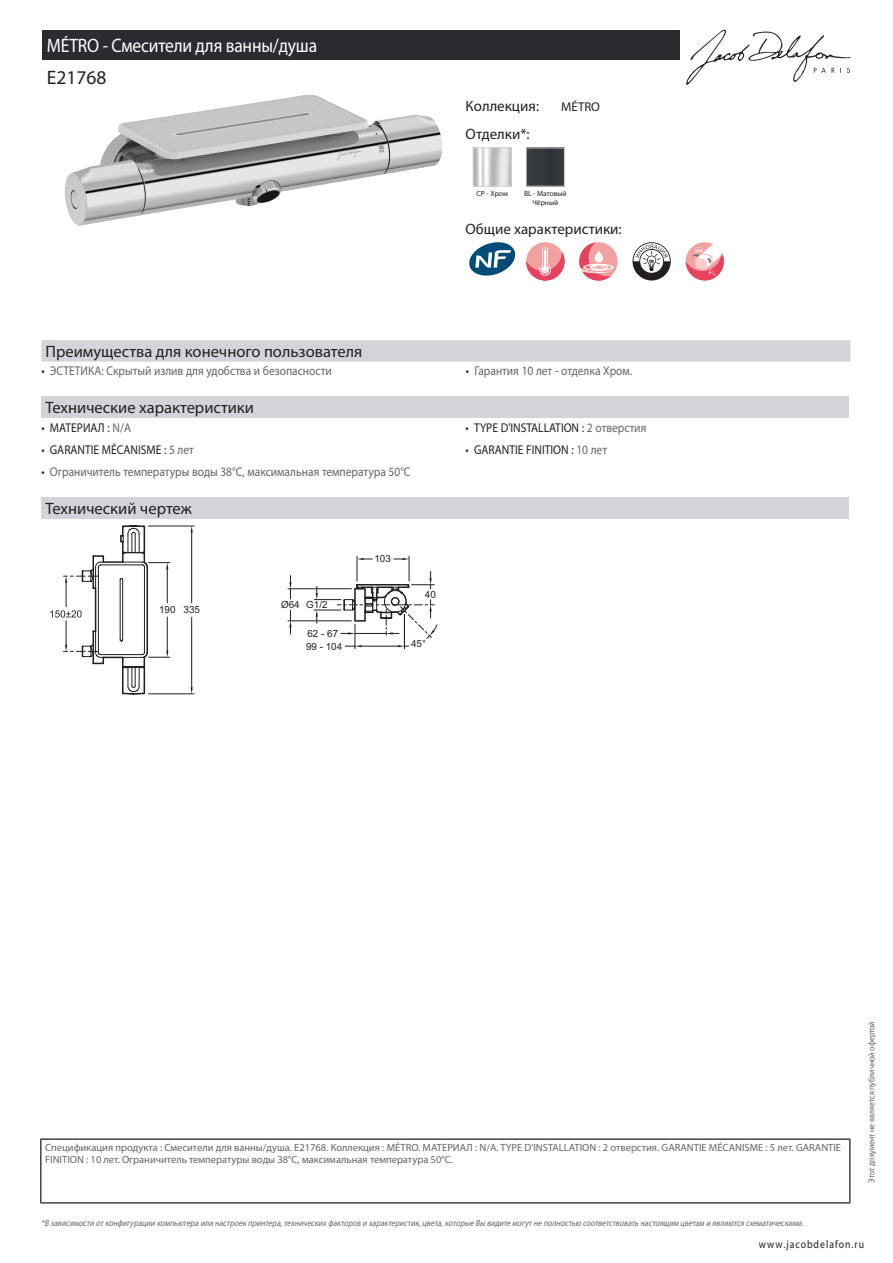
<style>
.page{position:relative;width:893px;height:1263px;background:#fff}
.page>*{position:absolute;margin:0;border:0;box-sizing:border-box;transform-origin:0 0}
.t1{font:19.5px "Myriad Pro";letter-spacing:-.01em;color:#fff;scale:.9 1}
.t2{font:19.5px "Myriad Pro";color:#231f20}
.t3{font:16.5px "Myriad Pro";color:#231f20}
.t4{font:15px "Myriad Pro";color:#231f20}
.t5{font:12.75px "Myriad Pro";color:#626568;scale:.9 1}
.t6{font:12.75px "Myriad Pro";color:#231f20;scale:.9 1}
.t7{font:12.75px "Myriad Pro";color:#231f20}
.t8{font:11.25px "Myriad Pro";letter-spacing:.1em;color:#231f20;scale:.87 1}
.t9{font:10.5px/12px "Myriad Pro";color:#626568}
.t10{font:9.9px/12.8px "Arial";color:#231f20}
.t11{font:italic 9px "Myriad Pro";color:#626568;scale:.87 1}
.t12{font:9px "Myriad Pro";color:#626568;scale:.87 1}
.t13{font:7.5px/9px "Myriad Pro";color:#231f20;text-align:center}
.s1{color:#231f20}
.s2{color:#626568}
</style>
<div class="page">
<svg style="left:686px;top:30px;width:164px;height:55px"></svg>
<img style="left:65px;top:95px;width:377px;height:131px">
<img style="left:475px;top:150px;width:35px;height:35px">
<div style="left:473px;top:148px;width:39px;height:39px;border:1px solid #d3d4da"></div>
<img style="left:528px;top:150px;width:35px;height:35px">
<div style="left:526px;top:148px;width:39px;height:39px;border:1px solid #d3d4da"></div>
<svg style="left:469px;top:242px;width:46px;height:34px"></svg>
<div style="left:526px;top:242px;width:38px;height:38px;background:#f2a1a1;border-radius:50%"></div>
<svg style="left:526px;top:248px;width:38px;height:32px"></svg>
<div style="left:579px;top:242px;width:39px;height:38px;background:#f2a1a1;border-radius:50%"></div>
<svg style="left:579px;top:242px;width:35px;height:38px"></svg>
<svg style="left:632px;top:242px;width:39px;height:38px"></svg>
<div style="left:686px;top:242px;width:38px;height:38px;background:#f2a1a1;border-radius:50%"></div>
<svg style="left:686px;top:244px;width:38px;height:36px"></svg>
<div style="left:41px;top:340px;width:809px;height:22px;background:#d3d4da"></div>
<div style="left:41px;top:397px;width:808px;height:21px;background:#d3d4da"></div>
<div style="left:41px;top:498px;width:808px;height:21px;background:#d3d4da"></div>
<svg style="left:50px;top:525px;width:387px;height:170px"></svg>
<div style="left:43px;top:30px;width:637px;height:30px;background:#2a2c32"></div>
<hr style="left:40px;top:1138px;width:810px;height:2px;background:#040503">
<hr style="left:40px;top:1140px;width:1px;height:62px;background:#040503">
<hr style="left:849px;top:1140px;width:1px;height:62px;background:#040503">
<hr style="left:40px;top:1202px;width:810px;height:1px;background:#040503">
<h1 class="t1" style="left:47px;top:33px;width:302px">MÉTRO - Смесители для ванны/душа</h1>
<h1 class="t2" style="left:47px;top:66px;width:61px">E21768</h1>
<h3 class="t4" style="left:466px;top:96px;width:75px">Коллекция:</h3>
<p class="t7" style="left:561px;top:99px;width:40px">MÉTRO</p>
<h3 class="t4" style="left:466px;top:125px;width:66px">Отделки*:</h3>
<p class="t13" style="left:477px;top:189px;width:33px">CP - Хром</p>
<p class="t13" style="left:524px;top:189px;width:44px">BL - Матовый<br>Чёрный</p>
<h3 class="t4" style="left:466px;top:219px;width:158px">Общие характеристики:</h3>
<h2 class="t3" style="left:46px;top:341px;width:318px">Преимущества для конечного пользователя</h2>
<p class="t5" style="left:41px;top:363px;width:324px"><span class="s1">•</span> ЭСТЕТИКА: Скрытый излив для удобства и безопасности</p>
<p class="t5" style="left:466px;top:363px;width:186px"><span class="s1">•</span> Гарантия 10 лет - отделка Хром.</p>
<h2 class="t3" style="left:46px;top:398px;width:210px">Технические характеристики</h2>
<p class="t6" style="left:41px;top:420px;width:101px">• МАТЕРИАЛ : <span class="s2">N/A</span></p>
<p class="t6" style="left:466px;top:420px;width:202px">• TYPE D'INSTALLATION : <span class="s2">2 отверстия</span></p>
<p class="t6" style="left:41px;top:442px;width:171px">• GARANTIE MÉCANISME : <span class="s2">5 лет</span></p>
<p class="t6" style="left:466px;top:442px;width:159px">• GARANTIE FINITION : <span class="s2">10 лет</span></p>
<p class="t5" style="left:41px;top:464px;width:412px"><span class="s1">•</span> Ограничитель температуры воды 38°С, максимальная температура 50°С</p>
<h2 class="t3" style="left:46px;top:499px;width:148px">Технический чертеж</h2>
<p class="t10" style="left:159px;top:603px;width:42px">190 335</p>
<p class="t10" style="left:281px;top:598px;width:48px">Ø64 G1/2</p>
<p class="t10" style="left:374px;top:552px;width:18px">103</p>
<p class="t10" style="left:425px;top:588px;width:12px">40</p>
<p class="t10" style="left:306px;top:627px;width:38px">62 - 67<br>99 - 104</p>
<p class="t10" style="left:411px;top:637px;width:16px">45°</p>
<p class="t9" style="left:45px;top:1141px;width:797px">Спецификация продукта : Смесители для ванны/душа. E21768. Коллекция : MÉTRO. МАТЕРИАЛ : N/A. TYPE D'INSTALLATION : 2 отверстия. GARANTIE MÉCANISME : 5 лет. GARANTIE<br>FINITION : 10 лет. Ограничитель температуры воды 38°С, максимальная температура 50°С.</p>
<p class="t11" style="left:41px;top:1217px;width:880px">*В зависимости отконфигурации компьютера или настроек принтера,технических факторов и характеристик,цвета,которые Вы видите могутне полностью соответствовать настоящим цветам и являются схематическими.</p>
<p class="t12" style="left:866px;top:1183px;width:187px;rotate:-90deg">Этот документ не является публичной офертой</p>
<p class="t8" style="left:759px;top:1237px;width:122px">www.jacobdelafon.ru</p>
</div>
